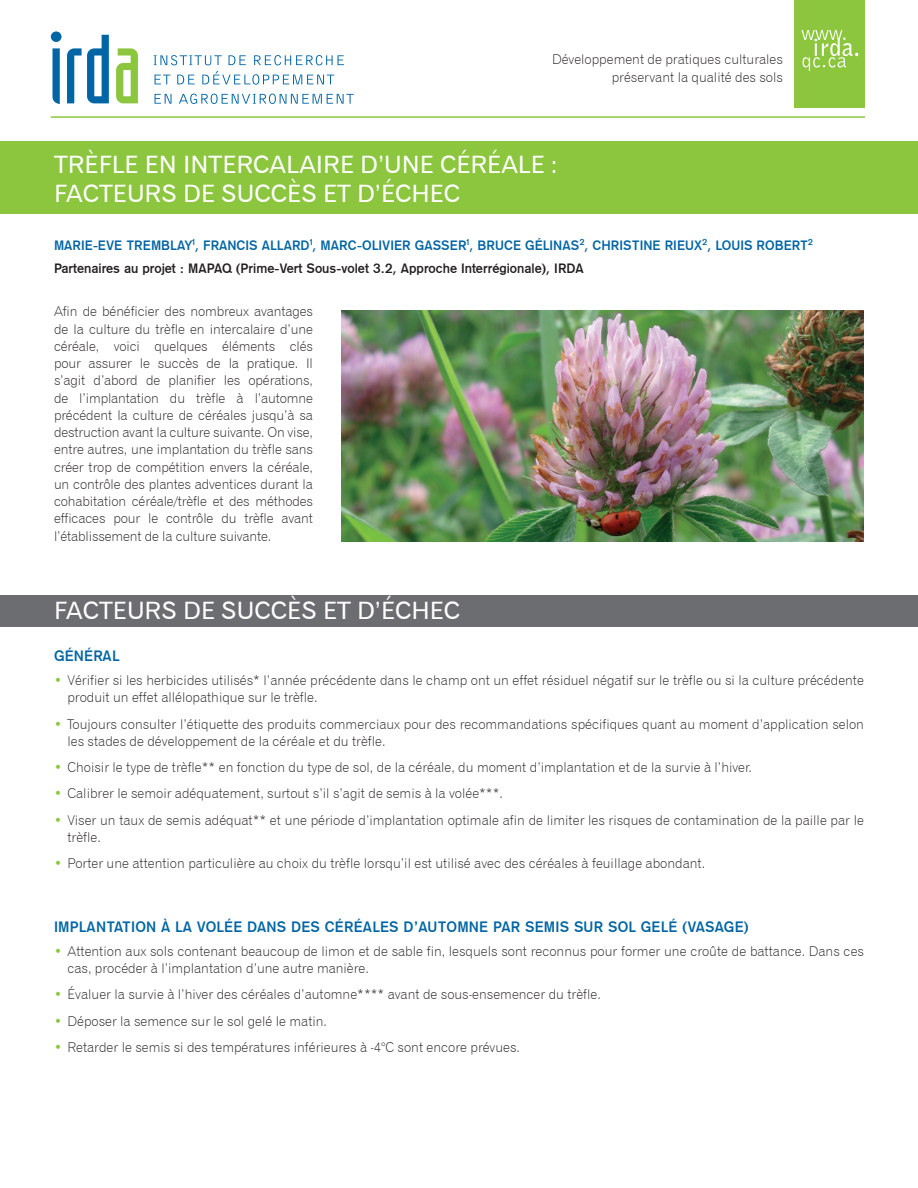
<style>
.page{position:relative;width:918px;height:1188px;background:#fff}
.page>*{position:absolute;margin:0;border:0;box-sizing:border-box;transform-origin:0 0}
.Titre{font:24px/28.5px "Gothic 720 BT Roman B";color:#fff}
.Sous-titre{font:15px "Gothic 725 BT Bold A";letter-spacing:.01em;color:#0065a4}
.Texte_courant{font:13.5px/17.2px "Gothic 720 BT Light B";color:#231f20}
.Noms_auteurs{font:13.5px "Gothic 725 BT Bold A";color:#0065a4}
.Noms_collaborateurs{font:13.5px "Gothic 725 BT Bold A";color:#231f20}
.Type_de_fiche_-_haut{font:13.5px/17.2px "Gothic 720 BT Light B";color:#231f20;text-align:right}
.s1{color:#8bc63e}
</style>
<div class="page">
<div style="left:0;top:142px;width:918px;height:72px;background:#8bc63e"></div>
<div style="left:0;top:595px;width:918px;height:32px;background:#6c6d70"></div>
<svg style="left:116px;top:48px;width:22px;height:55px"></svg>
<svg style="left:53px;top:48px;width:7px;height:56px"></svg>
<svg style="left:67px;top:35px;width:42px;height:68px"></svg>
<div style="left:51px;top:31px;width:11px;height:11px;background:#0065a4;border-radius:50%"></div>
<svg style="left:154px;top:55px;width:68px;height:10px"></svg>
<svg style="left:229px;top:55px;width:17px;height:10px"></svg>
<svg style="left:254px;top:55px;width:90px;height:10px"></svg>
<svg style="left:155px;top:75px;width:15px;height:9px"></svg>
<svg style="left:177px;top:75px;width:18px;height:9px"></svg>
<svg style="left:202px;top:71px;width:132px;height:14px"></svg>
<svg style="left:155px;top:94px;width:17px;height:10px"></svg>
<svg style="left:179px;top:94px;width:175px;height:10px"></svg>
<div style="left:794px;top:0;width:71px;height:108px;background:#8bc63e"></div>
<svg style="left:801px;top:30px;width:57px;height:41px"></svg>
<hr style="left:51px;top:116px;width:814px;height:2px;background:#8bc63e">
<img style="left:342px;top:311px;width:522px;height:231px">
<p class="Type_de_fiche_-_haut" style="left:552px;top:51px;width:232px">Développement de pratiques culturales préservant la qualité des sols</p>
<p class="Titre" style="left:54px;top:150px;width:505px">TRÈFLE EN INTERCALAIRE D’UNE CÉRÉALE :<br>FACTEURS DE SUCCÈS ET D’ÉCHEC</p>
<p class="Noms_auteurs" style="left:54px;top:237px;width:761px">MARIE-EVE TREMBLAY<sup>1</sup>, FRANCIS ALLARD<sup>1</sup>, MARC-OLIVIER GASSER<sup>1</sup>, BRUCE GÉLINAS<sup>2</sup>, CHRISTINE RIEUX<sup>2</sup>, LOUIS ROBERT<sup>2</sup></p>
<p class="Noms_collaborateurs" style="left:54px;top:261px;width:531px">Partenaires au projet : MAPAQ (Prime-Vert Sous-volet 3.2, Approche Interrégionale), IRDA</p>
<p class="Texte_courant" style="left:54px;top:303px;width:261px;text-align:justify">Afin de bénéficier des nombreux avantages de la culture du trèfle en intercalaire d’une céréale, voici quelques éléments clés pour assurer le succès de la pratique. Il s’agit d’abord de planifier les opérations, de l’implantation du trèfle à l’automne précédent la culture de céréales jusqu’à sa destruction avant la culture suivante. On vise, entre autres, une implantation du trèfle sans créer trop de compétition envers la céréale, un contrôle des plantes adventices durant la cohabitation céréale/trèfle et des méthodes efficaces pour le contrôle du trèfle avant l’établissement de la culture suivante.</p>
<p class="Titre" style="left:54px;top:596px;width:408px">FACTEURS DE SUCCÈS ET D’ÉCHEC</p>
<p class="Sous-titre" style="left:54px;top:647px;width:67px">GÉNÉRAL</p>
<p class="Texte_courant" style="left:68px;top:672px;width:798px;text-indent:-14px"><span class="s1">•</span> Vérifier si les herbicides utilisés* l’année précédente dans le champ ont un effet résiduel négatif sur le trèfle ou si la culture précédente produit un effet allélopathique sur le trèfle.</p>
<p class="Texte_courant" style="left:68px;top:715px;width:798px;text-indent:-14px"><span class="s1">•</span> Toujours consulter l’étiquette des produits commerciaux pour des recommandations spécifiques quant au moment d’application selon les stades de développement de la céréale et du trèfle.</p>
<p class="Texte_courant" style="left:54px;top:759px;width:700px"><span class="s1">•</span> Choisir le type de trèfle** en fonction du type de sol, de la céréale, du moment d’implantation et de la survie à l’hiver.</p>
<p class="Texte_courant" style="left:54px;top:785px;width:450px"><span class="s1">•</span> Calibrer le semoir adéquatement, surtout s’il s’agit de semis à la volée***.</p>
<p class="Texte_courant" style="left:68px;top:811px;width:798px;text-indent:-14px"><span class="s1">•</span> Viser un taux de semis adéquat** et une période d’implantation optimale afin de limiter les risques de contamination de la paille par le trèfle.</p>
<p class="Texte_courant" style="left:54px;top:855px;width:653px"><span class="s1">•</span> Porter une attention particulière au choix du trèfle lorsqu’il est utilisé avec des céréales à feuillage abondant.</p>
<p class="Sous-titre" style="left:54px;top:918px;width:696px">IMPLANTATION À LA VOLÉE DANS DES CÉRÉALES D’AUTOMNE PAR SEMIS SUR SOL GELÉ (VASAGE)</p>
<p class="Texte_courant" style="left:68px;top:942px;width:798px;text-indent:-14px"><span class="s1">•</span> Attention aux sols contenant beaucoup de limon et de sable fin, lesquels sont reconnus pour former une croûte de battance. Dans ces cas, procéder à l’implantation d’une autre manière.</p>
<p class="Texte_courant" style="left:54px;top:986px;width:548px"><span class="s1">•</span> Évaluer la survie à l’hiver des céréales d’automne**** avant de sous-ensemencer du trèfle.</p>
<p class="Texte_courant" style="left:54px;top:1012px;width:274px"><span class="s1">•</span> Déposer la semence sur le sol gelé le matin.</p>
<p class="Texte_courant" style="left:54px;top:1038px;width:467px"><span class="s1">•</span> Retarder le semis si des températures inférieures à -4°C sont encore prévues.</p>
</div>
